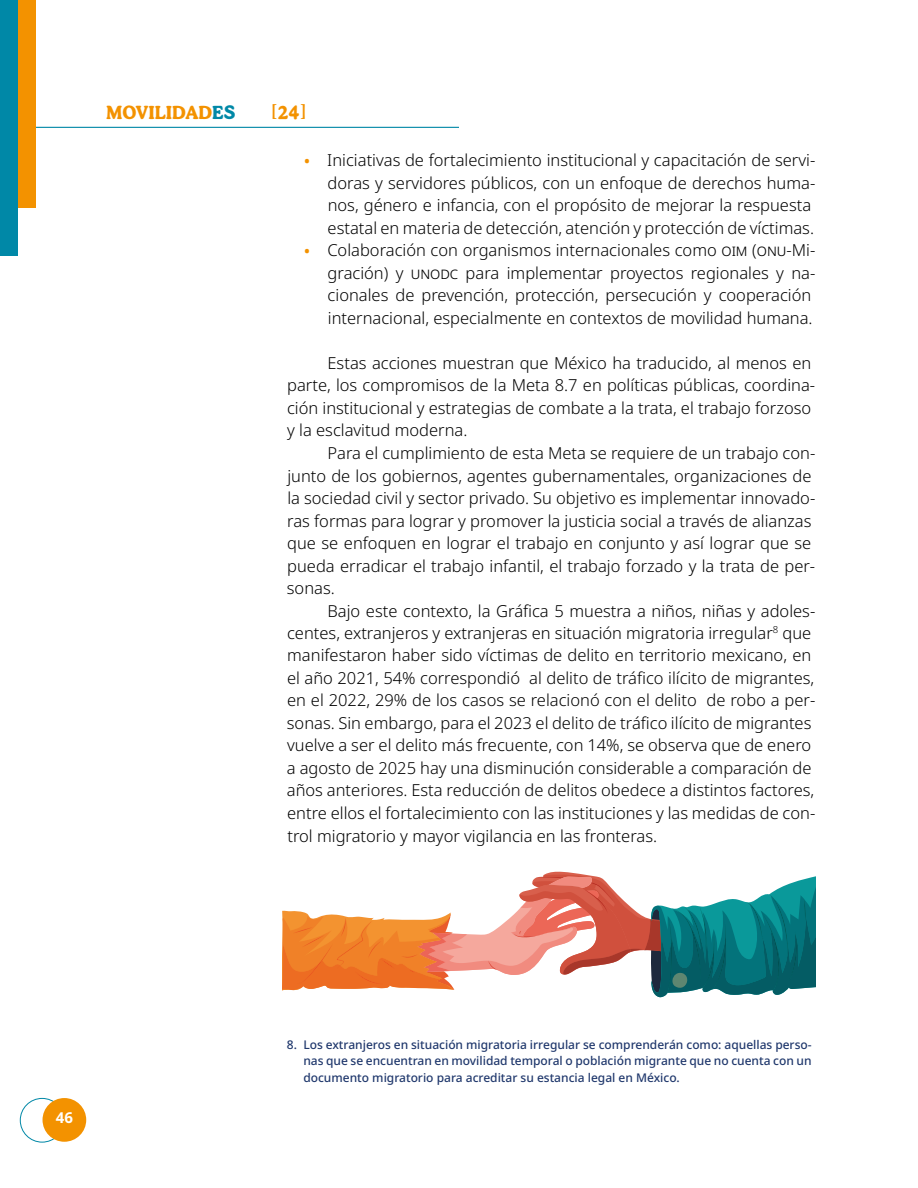
<style>
.page{position:relative;width:918px;height:1188px;background:#fff}
.page>*{position:absolute;margin:0;border:0;box-sizing:border-box;transform-origin:0 0}
.t1{font:700 18px "Patria";color:#f39200}
.t2{font:300 18px "Patria";color:#f39200}
.t3{font:300 16.5px/22.5px "Noto Sans";color:#000}
.t4{font:700 15px "Noto Sans";color:#fff}
.t5{font:500 12px/16.5px "Noto Sans";color:#21396d;text-align:justify}
.s1{color:#0088a7}
.s2{font-weight:700;font-size:19.5px}
.s3{font-weight:800;font-size:13.5px;color:#f39200}
</style>
<div class="page">
<div style="left:20px;top:1098px;width:44px;height:45px;border:1px solid #0088a7;border-radius:50%"></div>
<div style="left:43px;top:1098px;width:43px;height:44px;background:#f39200;border-radius:50%"></div>
<hr style="left:0;top:127px;width:459px;height:1px;background:#0088a7">
<div style="left:0;top:0;width:18px;height:256px;background:#0088a7"></div>
<div style="left:18px;top:0;width:18px;height:208px;background:#f39200"></div>
<svg style="left:283px;top:872px;width:533px;height:126px"></svg>
<p class="t1" style="left:106px;top:101px;width:131px">MOVILIDAD<span class="s1">ES</span></p>
<p class="t2" style="left:272px;top:103px;width:36px">[<span class="s2">24</span>]</p>
<p class="t3" style="left:328px;top:150px;width:489px;text-indent:-23px"><span class="s3">•</span> Iniciativas de fortalecimiento institucional y capacitación de servi&shy;doras y servidores públicos, con un enfoque de derechos huma&shy;nos, género e infancia, con el propósito de mejorar la respuesta estatal en materia de detección, atención y protección de víctimas.</p>
<p class="t3" style="left:328px;top:240px;width:489px;text-indent:-23px"><span class="s3">•</span> Colaboración con organismos internacionales como oim (onu-Mi&shy;gración) y unodc para implementar proyectos regionales y na&shy;cionales de prevención, protección, persecución y cooperación internacional, especialmente en contextos de movilidad humana.</p>
<p class="t3" style="left:287px;top:352px;width:530px;text-indent:40px">Estas acciones muestran que México ha traducido, al menos en parte, los compromisos de la Meta 8.7 en políticas públicas, coordina&shy;ción institucional y estrategias de combate a la trata, el trabajo forzoso y la esclavitud moderna.</p>
<p class="t3" style="left:287px;top:442px;width:530px;text-indent:41px">Para el cumplimiento de esta Meta se requiere de un trabajo con&shy;junto de los gobiernos, agentes gubernamentales, organizaciones de la sociedad civil y sector privado. Su objetivo es implementar innovado&shy;ras formas para lograr y promover la justicia social a través de alianzas que se enfoquen en lograr el trabajo en conjunto y así lograr que se pueda erradicar el trabajo infantil, el trabajo forzado y la trata de per&shy;sonas.</p>
<p class="t3" style="left:287px;top:600px;width:530px;text-indent:41px">Bajo este contexto, la Gráfica 5 muestra a niños, niñas y adoles&shy;centes, extranjeros y extranjeras en situación migratoria irregular<sup>8</sup> que manifestaron haber sido víctimas de delito en territorio mexicano, en el año 2021, 54% correspondió al delito de tráfico ilícito de migrantes, en el 2022, 29% de los casos se relacionó con el delito de robo a per&shy;sonas. Sin embargo, para el 2023 el delito de tráfico ilícito de migrantes vuelve a ser el delito más frecuente, con 14%, se observa que de enero a agosto de 2025 hay una disminución considerable a comparación de años anteriores. Esta reducción de delitos obedece a distintos factores, entre ellos el fortalecimiento con las instituciones y las medidas de con&shy;trol migratorio y mayor vigilancia en las fronteras.</p>
<p class="t4" style="left:56px;top:1107px;width:19px">46</p>
<p class="t5" style="left:303px;top:1036px;width:510px;text-indent:-16px">8. Los extranjeros en situación migratoria irregular se comprenderán como: aquellas perso&shy;nas que se encuentran en movilidad temporal o población migrante que no cuenta con un documento migratorio para acreditar su estancia legal en México.</p>
</div>
